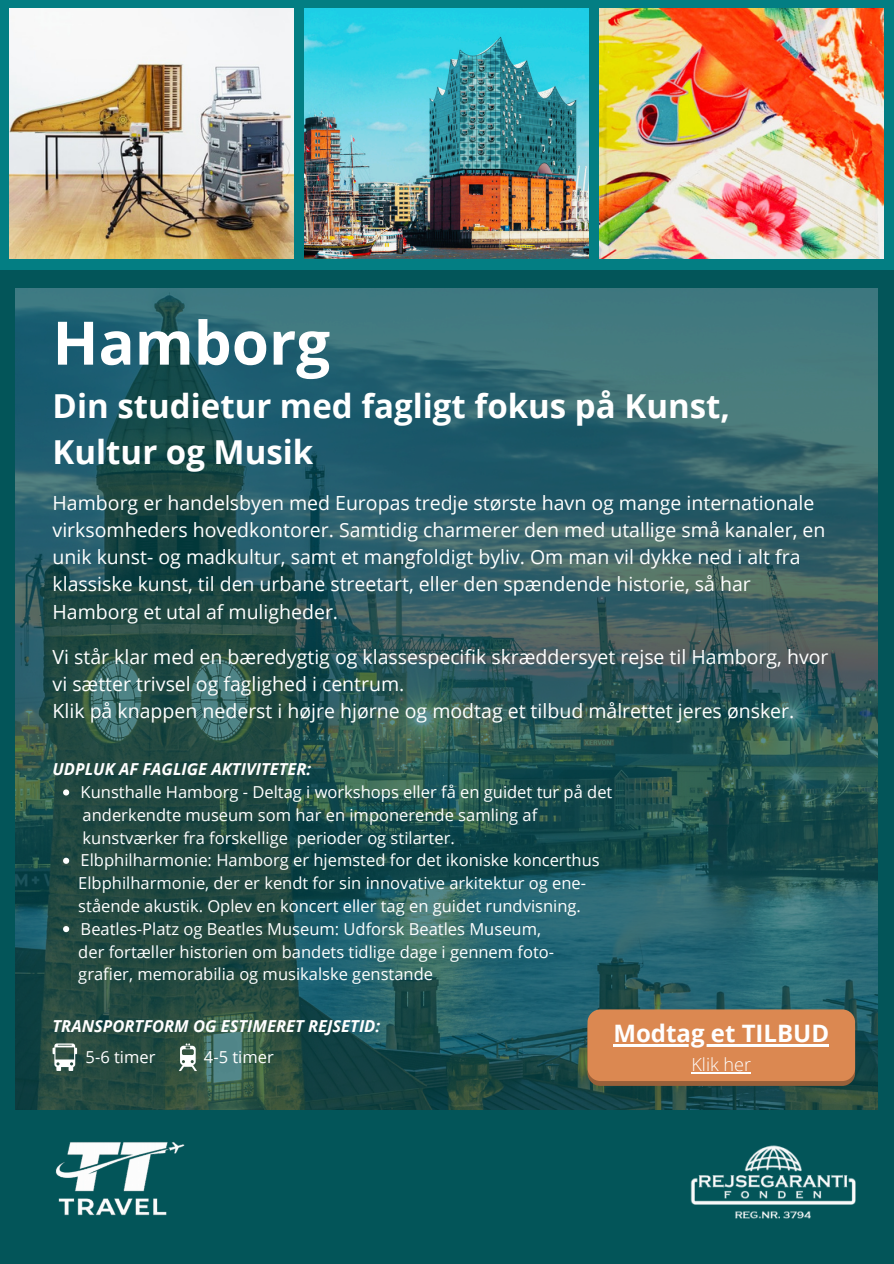
<style>
.page{position:relative;width:894px;height:1264px;background:#fff}
.page>*{position:absolute;margin:0;border:0;box-sizing:border-box;transform-origin:0 0}
.t1{font:700 60px "Open Sans";color:#fff}
.t2{font:700 33px/45.5px "Open Sans";color:#fff}
.t3{font:700 24px "Open Sans";color:#fff}
.t4{font:19.5px/27.2px "Open Sans";color:#fff}
.t5{font:300 18px "Open Sans";color:#fff}
.t6{font:16.5px/22.8px "Open Sans";color:#fff}
.t7{font:italic 700 16.5px "Open Sans";color:#fff}
</style>
<div class="page">
<div style="left:0;top:0;width:893px;height:1263px;background:#035559"></div>
<img style="left:15px;top:288px;width:862px;height:821px">
<svg style="left:0;top:0;width:893px;height:270px;background:#138386"></svg>
<img style="left:10px;top:9px;width:283px;height:249px">
<img style="left:305px;top:9px;width:283px;height:249px">
<img style="left:599px;top:9px;width:284px;height:249px">
<svg style="left:63px;top:789px;width:6px;height:6px"></svg>
<svg style="left:63px;top:857px;width:6px;height:6px"></svg>
<svg style="left:63px;top:926px;width:6px;height:6px"></svg>
<svg style="left:53px;top:1043px;width:24px;height:27px"></svg>
<svg style="left:179px;top:1043px;width:18px;height:28px"></svg>
<div style="left:587px;top:1014px;width:267px;height:71px;background:#996039;border-radius:13px"></div>
<div style="left:587px;top:1009px;width:267px;height:72px;background:#db8851;border-radius:13px"></div>
<hr style="left:613px;top:1044px;width:216px;height:2px;background:#fff">
<hr style="left:691px;top:1072px;width:59px;height:1px;background:#fff">
<img style="left:690px;top:1145px;width:165px;height:73px">
<img style="left:15px;top:1105px;width:213px;height:111px">
<h1 class="t1" style="left:53px;top:300px;width:279px">Hamborg</h1>
<h2 class="t2" style="left:53px;top:382px;width:678px">Din studietur med fagligt fokus på Kunst,<br>Kultur og Musik</h2>
<p class="t4" style="left:53px;top:489px;width:774px">Hamborg er handelsbyen med Europas tredje største havn og mange internationale virksomheders hovedkontorer. Samtidig charmerer den med utallige små kanaler, en unik kunst- og madkultur, samt et mangfoldigt byliv. Om man vil dykke ned i alt fra klassiske kunst, til den urbane streetart, eller den spændende historie, så har Hamborg et utal af muligheder.</p>
<p class="t4" style="left:53px;top:643px;width:777px">Vi står klar med en bæredygtig og klassespecifik skræddersyet rejse til Hamborg, hvor vi sætter trivsel og faglighed i centrum.<br>Klik på knappen nederst i højre hjørne og modtag et tilbud målrettet jeres ønsker.</p>
<p class="t7" style="left:53px;top:757px;width:260px">UDPLUK AF FAGLIGE AKTIVITETER:</p>
<p class="t6" style="left:78px;top:780px;width:535px">Kunsthalle Hamborg - Deltag i workshops eller få en guidet tur på det anderkendte museum som har en imponerende samling af kunstværker fra forskellige perioder og stilarter.<br>Elbphilharmonie: Hamborg er hjemsted for det ikoniske koncerthus Elbphilharmonie, der er kendt for sin innovative arkitektur og ene&shy;stående akustik. Oplev en koncert eller tag en guidet rundvisning.<br>Beatles-Platz og Beatles Museum: Udforsk Beatles Museum,<br>der fortæller historien om bandets tidlige dage i gennem foto&shy;grafier, memorabilia og musikalske genstande</p>
<p class="t7" style="left:53px;top:1014px;width:329px">TRANSPORTFORM OG ESTIMERET REJSETID:</p>
<p class="t6" style="left:86px;top:1045px;width:71px">5-6 timer</p>
<p class="t6" style="left:204px;top:1045px;width:71px">4-5 timer</p>
<p class="t3" style="left:613px;top:1016px;width:217px">Modtag et TILBUD</p>
<p class="t5" style="left:691px;top:1052px;width:61px">Klik her</p>
</div>
